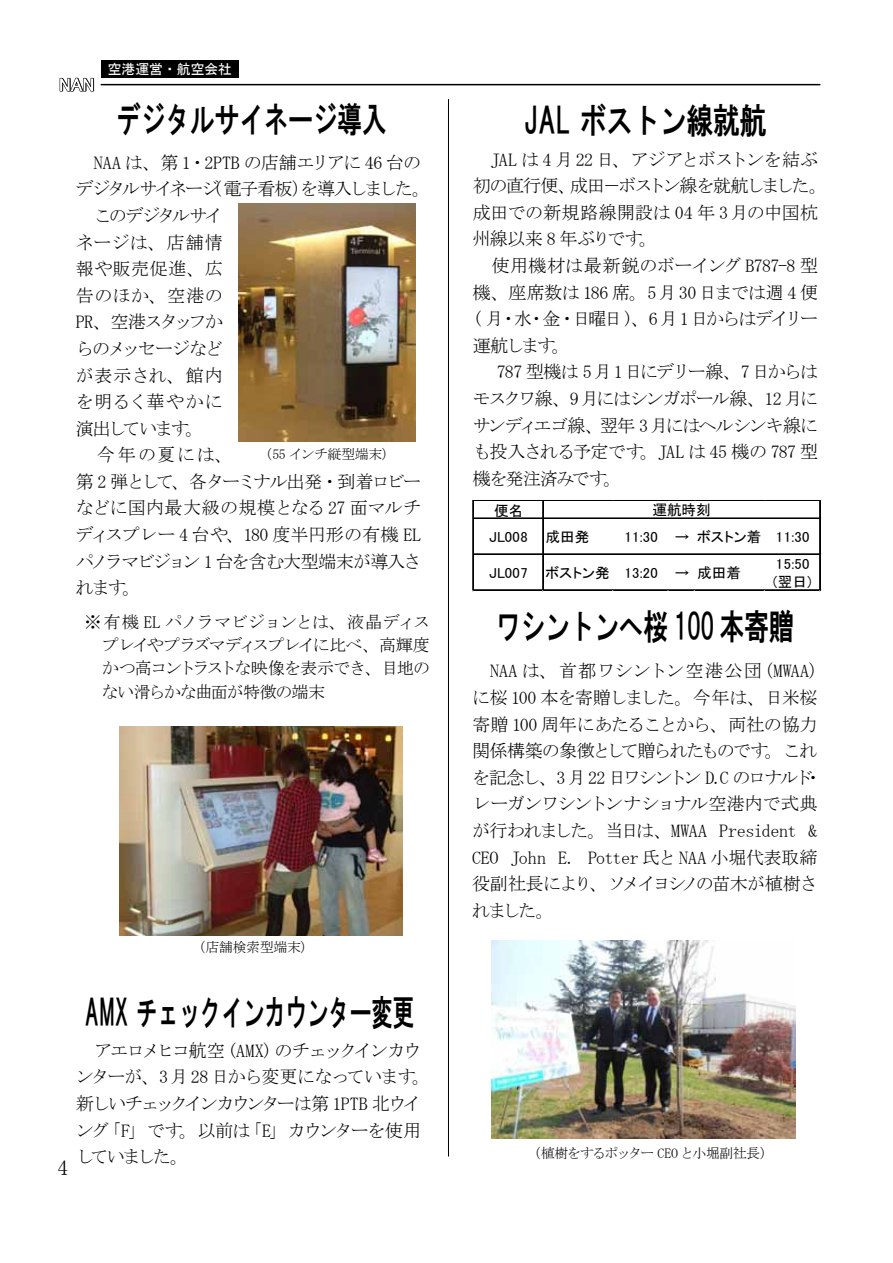
<style>
.page{position:relative;width:893px;height:1263px;background:#fff}
.page>*{position:absolute;margin:0;border:0;box-sizing:border-box;transform-origin:0 0}
.t1{font:35.1px "HGS Gothic E";color:#000;scale:.7 1}
.t2{font:35.1px "HGS Gothic E";color:#000;scale:.61 1}
.t3{font:35.1px "HGS Gothic E";color:#000;scale:.76 1}
.t4{font:21.3px "MS Mincho";color:#000}
.t5{font:18px/26.5px "MS Mincho";letter-spacing:-.055em;color:#000}
.t6{font:18px/26.5px "MS Mincho";letter-spacing:-.09em;color:#000;text-align:right}
.t7{font:18px/26.5px "MS Mincho";letter-spacing:-.08em;color:#000}
.t8{font:18px "MS Mincho";letter-spacing:-.095em;color:#000}
.t9{font:18px "MS Mincho";letter-spacing:-.015em;color:#000}
.t10{font:18px "MS Mincho";letter-spacing:-.085em;color:#000}
.t11{font:18px "MS Mincho";letter-spacing:-.02em;color:#000}
.t12{font:18px/26.5px "MS Mincho";letter-spacing:-.12em;color:#000}
.t13{font:18px "MS Mincho";letter-spacing:-.035em;color:#000}
.t14{font:18px "MS Mincho";letter-spacing:-.025em;color:#000}
.t15{font:18px "MS Mincho";color:#000}
.t16{font:18px "MS Mincho";letter-spacing:-.13em;color:#000}
.t17{font:18px "MS Mincho";letter-spacing:.025em;color:#000}
.t18{font:18px "MS Mincho";letter-spacing:-.125em;color:#000}
.t19{font:18px "MS Mincho";letter-spacing:-.03em;color:#000}
.t20{font:18px "MS Mincho";letter-spacing:-.15em;color:#000}
.t21{font:18px/26.5px "MS Mincho";letter-spacing:-.145em;color:#000}
.t22{font:18px "MS Mincho";letter-spacing:.04em;color:#000}
.t23{font:18px "MS Mincho";letter-spacing:-.115em;color:#000}
.t24{font:16.95px/23.4px "MS Mincho";letter-spacing:-.07em;color:#000;text-align:right}
.t25{font:14.55px "MS P Gothic";letter-spacing:.005em;color:#000}
.t26{font:13.8px "MS Mincho";letter-spacing:-.025em;color:#000}
.t27{font:13.8px "MS Mincho";letter-spacing:-.055em;color:#000}
.t28{font:13.8px "MS P Gothic";color:#fff}
</style>
<div class="page">
<svg style="left:60px;top:78px;width:34px;height:14px"></svg>
<hr style="left:101px;top:84px;width:719px;height:1px;background:#000">
<div style="left:101px;top:61px;width:138px;height:17px;background:#000"></div>
<hr style="left:448px;top:99px;width:1px;height:1057px;background:#000">
<img style="left:119px;top:726px;width:284px;height:209px">
<img style="left:239px;top:204px;width:176px;height:237px">
<hr style="left:474px;top:500px;width:347px;height:1px;background:#000">
<hr style="left:474px;top:518px;width:347px;height:1px;background:#000">
<hr style="left:474px;top:554px;width:347px;height:1px;background:#000">
<hr style="left:472px;top:500px;width:1px;height:91px;background:#000">
<hr style="left:473px;top:500px;width:1px;height:91px;background:#000">
<hr style="left:542px;top:501px;width:1px;height:90px;background:#000">
<hr style="left:543px;top:501px;width:1px;height:90px;background:#000">
<hr style="left:474px;top:589px;width:347px;height:1px;background:#000">
<hr style="left:474px;top:590px;width:347px;height:1px;background:#000">
<hr style="left:819px;top:501px;width:1px;height:90px;background:#000">
<hr style="left:820px;top:501px;width:1px;height:90px;background:#000">
<img style="left:491px;top:940px;width:305px;height:199px">
<p class="t28" style="left:108px;top:62px;width:126px">空港運営・航空会社</p>
<h1 class="t1" style="left:117px;top:101px;width:387px">デジタルサイネージ導入</h1>
<p class="t5" style="left:204px;top:149px;width:228px;text-indent:-128px">　NAA は、第・1 2PTB の店舗エリアに 46 台の（電子看板を導入しました。</p>
<p class="t16" style="left:76px;top:180px;width:145px">デジタルサイネージ</p>
<p class="t20" style="left:76px;top:207px;width:149px">　このデジタルサイ</p>
<p class="t5" style="left:76px;top:229px;width:149px">ネージは、店舗情</p>
<p class="t5" style="left:76px;top:255px;width:149px">報や販売促進、広</p>
<p class="t5" style="left:76px;top:282px;width:149px">告のほか、空港の</p>
<p class="t8" style="left:76px;top:313px;width:149px">PR、空港スタッフか</p>
<p class="t10" style="left:76px;top:339px;width:149px">らのメッセージなど</p>
<p class="t5" style="left:76px;top:362px;width:149px">が表示され、館内</p>
<p class="t22" style="left:76px;top:393px;width:149px">を明るく華やかに</p>
<p class="t5" style="left:186px;top:415px;width:20px">。</p>
<p class="t5" style="left:292px;top:176px;width:20px">）</p>
<p class="t23" style="left:76px;top:419px;width:115px">演出しています</p>
<p class="t5" style="left:76px;top:441px;width:158px">　今年の夏には、</p>
<p class="t6" style="left:171px;top:468px;width:252px">、各ターミナル出発・到着ロビー</p>
<p class="t26" style="left:258px;top:447px;width:138px">（55 インチ縦型端末(</p>
<p class="t5" style="left:76px;top:468px;width:100px">第 2 弾として</p>
<p class="t15" style="left:76px;top:499px;width:347px">などに国内最大級の規模となる 27 面マルチ</p>
<p class="t9" style="left:225px;top:526px;width:197px">、180 度半円形の有機 EL</p>
<p class="t5" style="left:76px;top:521px;width:154px">ディスプレー 4 台や</p>
<p class="t7" style="left:76px;top:548px;width:347px">パノラマビジョン 1 台を含む大型端末が導入さ</p>
<p class="t5" style="left:123px;top:574px;width:20px">。</p>
<p class="t5" style="left:76px;top:574px;width:52px">れます</p>
<p class="t24" style="left:85px;top:610px;width:347px">※有機 EL パノラマビジョンとは、液晶ディス　プレイやプラズマディスプレイに比べ、高輝度、目地の</p>
<p class="t24" style="left:85px;top:657px;width:283px;text-align:left">　かつ高コントラストな映像を表示でき　ない滑らかな曲面が特徴の端末</p>
<p class="t26" style="left:192px;top:940px;width:124px">（店舗検索型端末(</p>
<p class="t4" style="left:57px;top:1156px;width:12px">4</p>
<h1 class="t2" style="left:85px;top:994px;width:542px">AMX チェックインカウンター変更</h1>
<p class="t12" style="left:412px;top:1037px;width:20px;text-indent:-336px">　アエロメヒコ航空 (AMX) のチェックインカウ。</p>
<p class="t6" style="left:76px;top:1063px;width:347px">ンターが、3 月 28 日から変更になっています新しいチェックインカウンターは第 1PTB 北ウイ「」E カウンターを使用</p>
<p class="t5" style="left:179px;top:1117px;width:73px">。以前は</p>
<p class="t5" style="left:103px;top:1117px;width:81px">「」F です</p>
<p class="t21" style="left:76px;top:1117px;width:114px">ング<br>していました。</p>
<h1 class="t3" style="left:525px;top:103px;width:320px">JAL ボストン線就航</h1>
<p class="t7" style="left:618px;top:146px;width:211px;text-indent:-145px">　JAL は 4 月 22 日、アジアとボストンを結ぶボストン線を就航しました。</p>
<p class="t5" style="left:570px;top:172px;width:52px">成田－</p>
<p class="t5" style="left:473px;top:172px;width:104px">初の直行便、</p>
<p class="t9" style="left:473px;top:203px;width:347px">成田での新規路線開設は 04 年 3 月の中国杭</p>
<p class="t5" style="left:639px;top:226px;width:20px">。</p>
<p class="t5" style="left:473px;top:226px;width:171px">州線以来 8 年ぶりです</p>
<p class="t11" style="left:473px;top:256px;width:347px">　使用機材は最新鋭のボーイング B787-8 型</p>
<p class="t13" style="left:473px;top:283px;width:347px">機、座席数は 186 席。5 月 30 日までは週 4 便</p>
<p class="t18" style="left:572px;top:310px;width:247px">日曜日 )、6 月 1 日からはデイリー</p>
<p class="t5" style="left:473px;top:305px;width:33px">(月</p>
<p class="t5" style="left:542px;top:305px;width:35px">金・</p>
<p class="t5" style="left:514px;top:305px;width:20px">水</p>
<p class="t5" style="left:500px;top:305px;width:20px">・</p>
<p class="t5" style="left:528px;top:305px;width:20px">・</p>
<p class="t5" style="left:473px;top:332px;width:84px">運航します</p>
<p class="t8" style="left:497px;top:363px;width:323px">787 型機は 5 月 1 日にデリー線、7 日からは</p>
<p class="t10" style="left:473px;top:389px;width:347px">モスクワ線、9 月にはシンガポール線、12 月に</p>
<p class="t5" style="left:600px;top:412px;width:220px">翌年 3 月にはヘルシンキ線に</p>
<p class="t5" style="left:552px;top:332px;width:20px">。</p>
<p class="t16" style="left:473px;top:416px;width:131px">サンディエゴ線、</p>
<p class="t5" style="left:603px;top:438px;width:42px;text-indent:-131px">も投入される予定です。</p>
<p class="t19" style="left:640px;top:443px;width:180px">。JAL は 45 機の 787 型</p>
<p class="t5" style="left:473px;top:465px;width:136px">機を発注済みです</p>
<p class="t25" style="left:494px;top:503px;width:31px">便名</p>
<p class="t25" style="left:652px;top:502px;width:60px">運航時刻</p>
<p class="t25" style="left:489px;top:530px;width:40px">JL008</p>
<p class="t25" style="left:546px;top:530px;width:45px">成田発</p>
<p class="t25" style="left:624px;top:530px;width:35px">11:30</p>
<p class="t25" style="left:675px;top:530px;width:16px">→</p>
<p class="t25" style="left:697px;top:530px;width:66px">ボストン着</p>
<p class="t25" style="left:776px;top:530px;width:35px">11:30</p>
<p class="t25" style="left:489px;top:566px;width:40px">JL007</p>
<p class="t25" style="left:546px;top:566px;width:66px">ボストン発</p>
<p class="t25" style="left:624px;top:566px;width:35px">13:20</p>
<p class="t25" style="left:675px;top:566px;width:16px">→</p>
<p class="t25" style="left:697px;top:566px;width:45px">成田着</p>
<p class="t25" style="left:776px;top:557px;width:35px">15:50</p>
<p class="t25" style="left:773px;top:574px;width:40px">(翌日(</p>
<h1 class="t1" style="left:496px;top:609px;width:426px">ワシントンへ桜 100 本寄贈</h1>
<p class="t5" style="left:755px;top:658px;width:73px">（MWAA(</p>
<p class="t17" style="left:472px;top:662px;width:291px">　NAA は、首都ワシントン空港公団</p>
<p class="t5" style="left:472px;top:684px;width:347px">に桜 100 本を寄贈しました。今年は、日米桜</p>
<p class="t14" style="left:472px;top:715px;width:347px">寄贈 100 周年にあたることから、両社の協力</p>
<p class="t5" style="left:765px;top:737px;width:54px">。これ</p>
<p class="t6" style="left:472px;top:737px;width:298px">関係構築の象徴として贈られたものです</p>
<p class="t6" style="left:472px;top:764px;width:347px">を記念し、3 月 22 日ワシントン C.D のロナルドレーガンワシントンナショナル空港内で式典&amp;</p>
<p class="t5" style="left:804px;top:764px;width:20px">・</p>
<p class="t5" style="left:588px;top:817px;width:231px;text-indent:-116px">が行われました。当日は、MWAA<br>Potter 氏と NAA 小堀代表取締</p>
<p class="t11" style="left:719px;top:821px;width:79px">President</p>
<p class="t5" style="left:511px;top:844px;width:37px">John</p>
<p class="t5" style="left:472px;top:844px;width:28px">CEO</p>
<p class="t5" style="left:558px;top:844px;width:19px">.E</p>
<p class="t8" style="left:589px;top:875px;width:230px">、ソメイヨシノの苗木が植樹さ</p>
<p class="t7" style="left:472px;top:870px;width:122px">役副社長によりれました。</p>
<p class="t27" style="left:527px;top:1146px;width:248px">（植樹をするポッター CEO と小堀副社長(</p>
</div>
